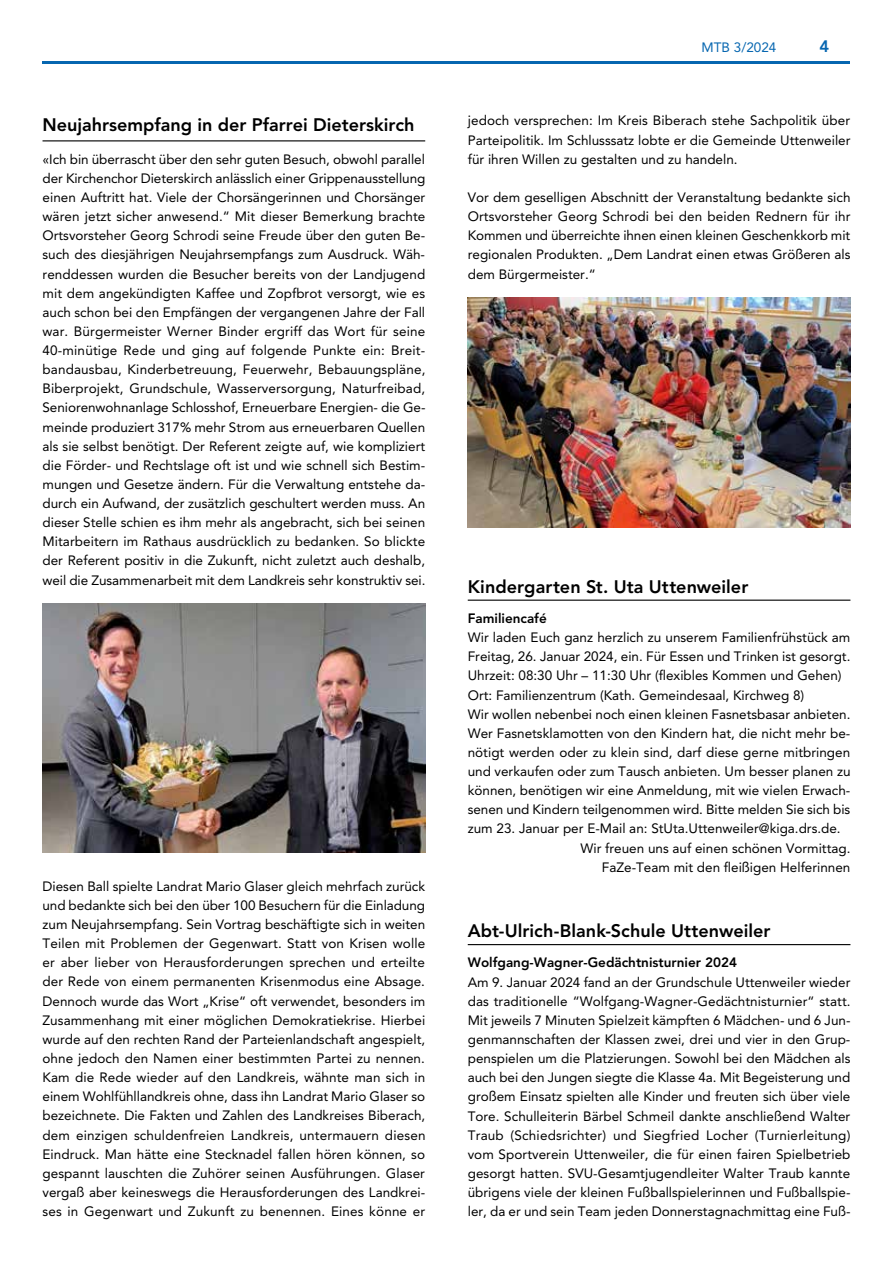
<style>
.page{position:relative;width:893px;height:1263px;background:#fff}
.page>*{position:absolute;margin:0;border:0;box-sizing:border-box;transform-origin:0 0}
.t1{font:800 18px "Avenir LT Pro";color:#000}
.t2{font:800 16.5px "Avenir LT Pro";color:#0666b0}
.t3{font:13.5px/19.2px "Avenir LT Pro";color:#000;text-align:justify}
.t4{font:800 13.5px "Avenir LT Pro";color:#000}
.t5{font:13.5px "Avenir LT Pro";color:#0666b0}
</style>
<div class="page">
<hr style="left:43px;top:62px;width:807px;height:2px;background:#0666b0">
<hr style="left:43px;top:140px;width:382px;height:1px;background:#000">
<hr style="left:468px;top:600px;width:382px;height:1px;background:#000">
<hr style="left:468px;top:944px;width:382px;height:1px;background:#000">
<img style="left:468px;top:298px;width:382px;height:229px">
<img style="left:43px;top:604px;width:382px;height:249px">
<h1 class="t1" style="left:43px;top:115px;width:374px">Neujahrsempfang in der Pfarrei Dieterskirch</h1>
<p class="t3" style="left:43px;top:149px;width:384px">«Ich bin überrascht über den sehr guten Besuch, obwohl parallel der Kirchenchor Dieterskirch anlässlich einer Grippenausstellung einen Auftritt hat. Viele der Chorsängerinnen und Chorsänger wären jetzt sicher anwesend.“ Mit dieser Bemerkung brachte Ortsvorsteher Georg Schrodi seine Freude über den guten Be&shy;such des diesjährigen Neujahrsempfangs zum Ausdruck. Wäh&shy;renddessen wurden die Besucher bereits von der Landjugend mit dem angekündigten Kaffee und Zopfbrot versorgt, wie es auch schon bei den Empfängen der vergangenen Jahre der Fall war. Bürgermeister Werner Binder ergriff das Wort für seine 40-minütige Rede und ging auf folgende Punkte ein: Breit&shy;bandausbau, Kinderbetreuung, Feuerwehr, Bebauungspläne, Biberprojekt, Grundschule, Wasserversorgung, Naturfreibad, Seniorenwohnanlage Schlosshof, Erneuerbare Energien- die Ge&shy;meinde produziert 317% mehr Strom aus erneuerbaren Quellen als sie selbst benötigt. Der Referent zeigte auf, wie kompliziert die Förder- und Rechtslage oft ist und wie schnell sich Bestim&shy;mungen und Gesetze ändern. Für die Verwaltung entstehe da&shy;durch ein Aufwand, der zusätzlich geschultert werden muss. An dieser Stelle schien es ihm mehr als angebracht, sich bei seinen Mitarbeitern im Rathaus ausdrücklich zu bedanken. So blickte der Referent positiv in die Zukunft, nicht zuletzt auch deshalb, weil die Zusammenarbeit mit dem Landkreis sehr konstruktiv sei.</p>
<p class="t3" style="left:43px;top:876px;width:384px">Diesen Ball spielte Landrat Mario Glaser gleich mehrfach zurück und bedankte sich bei den über 100 Besuchern für die Einladung zum Neujahrsempfang. Sein Vortrag beschäftigte sich in weiten Teilen mit Problemen der Gegenwart. Statt von Krisen wolle er aber lieber von Herausforderungen sprechen und erteilte der Rede von einem permanenten Krisenmodus eine Absage.<br>Dennoch wurde das Wort „Krise“ oft verwendet, besonders im Zusammenhang mit einer möglichen Demokratiekrise. Hierbei wurde auf den rechten Rand der Parteienlandschaft angespielt, ohne jedoch den Namen einer bestimmten Partei zu nennen.<br>Kam die Rede wieder auf den Landkreis, wähnte man sich in einem Wohlfühllandkreis ohne, dass ihn Landrat Mario Glaser so bezeichnete. Die Fakten und Zahlen des Landkreises Biberach, dem einzigen schuldenfreien Landkreis, untermauern diesen Eindruck. Man hätte eine Stecknadel fallen hören können, so gespannt lauschten die Zuhörer seinen Ausführungen. Glaser vergaß aber keineswegs die Herausforderungen des Landkrei&shy;ses in Gegenwart und Zukunft zu benennen. Eines könne er</p>
<p class="t5" style="left:702px;top:39px;width:76px">MTB 3/2024</p>
<p class="t2" style="left:819px;top:36px;width:11px">4</p>
<p class="t3" style="left:468px;top:111px;width:384px">jedoch versprechen: Im Kreis Biberach stehe Sachpolitik über Parteipolitik. Im Schlusssatz lobte er die Gemeinde Uttenweiler für ihren Willen zu gestalten und zu handeln.</p>
<p class="t3" style="left:468px;top:188px;width:384px">Vor dem geselligen Abschnitt der Veranstaltung bedankte sich Ortsvorsteher Georg Schrodi bei den beiden Rednern für ihr Kommen und überreichte ihnen einen kleinen Geschenkkorb mit regionalen Produkten. „Dem Landrat einen etwas Größeren als dem Bürgermeister.“</p>
<h1 class="t1" style="left:468px;top:576px;width:282px">Kindergarten St. Uta Uttenweiler</h1>
<p class="t4" style="left:468px;top:610px;width:81px">Familiencafé</p>
<p class="t3" style="left:468px;top:628px;width:384px">Wir laden Euch ganz herzlich zu unserem Familienfrühstück am</p>
<p class="t3" style="left:468px;top:647px;width:384px">Freitag, 26. Januar 2024, ein. Für Essen und Trinken ist gesorgt.</p>
<p class="t3" style="left:468px;top:666px;width:375px">Uhrzeit: 08:30 Uhr – 11:30 Uhr (flexibles Kommen und Gehen)</p>
<p class="t3" style="left:468px;top:685px;width:338px">Ort: Familienzentrum (Kath. Gemeindesaal, Kirchweg 8)</p>
<p class="t3" style="left:468px;top:704px;width:384px">Wir wollen nebenbei noch einen kleinen Fasnetsbasar anbieten.</p>
<p class="t3" style="left:468px;top:723px;width:384px">Wer Fasnetsklamotten von den Kindern hat, die nicht mehr be-</p>
<p class="t3" style="left:468px;top:742px;width:384px">nötigt werden oder zu klein sind, darf diese gerne mitbringen</p>
<p class="t3" style="left:468px;top:762px;width:384px">und verkaufen oder zum Tausch anbieten. Um besser planen zu</p>
<p class="t3" style="left:468px;top:781px;width:384px">können, benötigen wir eine Anmeldung, mit wie vielen Erwach-</p>
<p class="t3" style="left:468px;top:800px;width:384px">senen und Kindern teilgenommen wird. Bitte melden Sie sich bis</p>
<p class="t3" style="left:468px;top:819px;width:374px">zum 23. Januar per E-Mail an: StUta.Uttenweiler@kiga.drs.de.</p>
<p class="t3" style="left:580px;top:838px;width:271px">Wir freuen uns auf einen schönen Vormittag.</p>
<p class="t3" style="left:602px;top:857px;width:250px">FaZe-Team mit den fleißigen Helferinnen</p>
<h1 class="t1" style="left:468px;top:920px;width:304px">Abt-Ulrich-Blank-Schule Uttenweiler</h1>
<p class="t4" style="left:468px;top:955px;width:271px">Wolfgang-Wagner-Gedächtnisturnier 2024</p>
<p class="t3" style="left:468px;top:972px;width:384px">Am 9. Januar 2024 fand an der Grundschule Uttenweiler wieder das traditionelle “Wolfgang-Wagner-Gedächtnisturnier“ statt.<br>Mit jeweils 7 Minuten Spielzeit kämpften 6 Mädchen- und 6 Jun&shy;genmannschaften der Klassen zwei, drei und vier in den Grup&shy;penspielen um die Platzierungen. Sowohl bei den Mädchen als auch bei den Jungen siegte die Klasse 4a. Mit Begeisterung und großem Einsatz spielten alle Kinder und freuten sich über viele Tore. Schulleiterin Bärbel Schmeil dankte anschließend Walter Traub (Schiedsrichter) und Siegfried Locher (Turnierleitung) vom Sportverein Uttenweiler, die für einen fairen Spielbetrieb gesorgt hatten. SVU-Gesamtjugendleiter Walter Traub kannte übrigens viele der kleinen Fußballspielerinnen und Fußballspie&shy;ler, da er und sein Team jeden Donnerstagnachmittag eine Fuß-</p>
</div>
